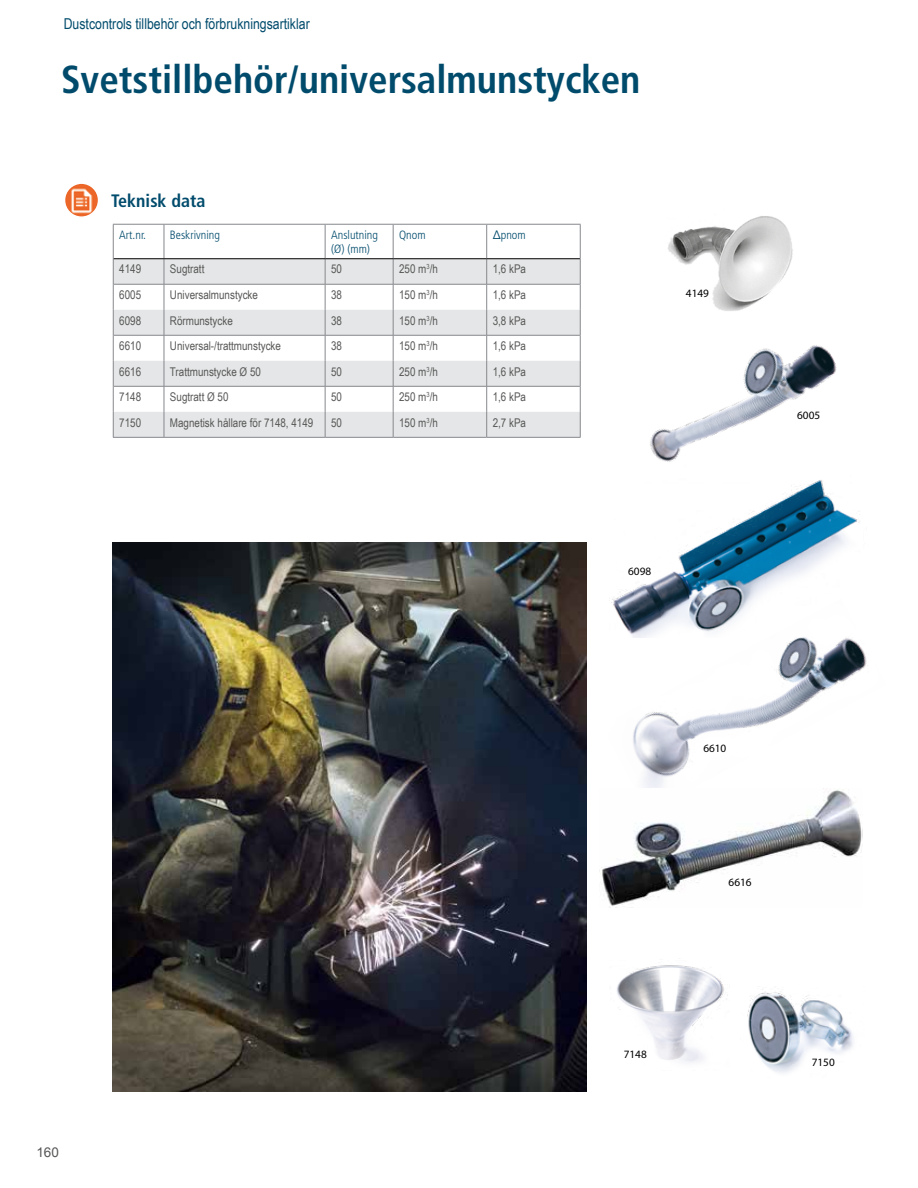
<style>
.page{position:relative;width:918px;height:1188px;background:#fff}
.page>*{position:absolute;margin:0;border:0;box-sizing:border-box;transform-origin:0 0}
.t1{font:700 condensed 39px "Frutiger LT Pro";color:#004b6c}
.t2{font:700 condensed 18px "Frutiger LT Pro";color:#004b6c}
.t3{font:15px "Arial Narrow";color:#004b6c}
.t4{font:13.5px "Arial";color:#575756}
.t5{font:12px "Arial Narrow";color:#575756}
.t6{font:300 condensed 12px/13.5px "Frutiger LT Pro";color:#004b6c}
.t7{font:11.25px "Myriad Pro";color:#000}
</style>
<div class="page">
<img style="left:747px;top:991px;width:106px;height:82px">
<img style="left:668px;top:216px;width:125px;height:95px">
<img style="left:617px;top:965px;width:111px;height:97px">
<img style="left:612px;top:483px;width:248px;height:116px">
<img style="left:650px;top:345px;width:187px;height:138px">
<img style="left:609px;top:599px;width:258px;height:190px">
<img style="left:599px;top:789px;width:264px;height:119px">
<img style="left:65px;top:183px;width:34px;height:34px;border-radius:17px">
<div style="left:64px;top:182px;width:35px;height:36px;border:2px solid #fff;border-radius:50%"></div>
<img style="left:113px;top:542px;width:473px;height:549px">
<svg style="left:114px;top:259px;width:466px;height:178px;fill:#e5e6e7"></svg>
<hr style="left:113px;top:224px;width:51px;height:1px;background:#86888c">
<hr style="left:113px;top:225px;width:1px;height:34px;background:#86888c">
<hr style="left:164px;top:224px;width:161px;height:1px;background:#86888c">
<hr style="left:325px;top:224px;width:68px;height:1px;background:#86888c">
<hr style="left:393px;top:224px;width:94px;height:1px;background:#86888c">
<hr style="left:487px;top:224px;width:94px;height:1px;background:#86888c">
<hr style="left:580px;top:225px;width:1px;height:34px;background:#86888c">
<svg style="left:113px;top:259px;width:1px;height:178px"></svg>
<svg style="left:580px;top:259px;width:1px;height:178px"></svg>
<hr style="left:113px;top:437px;width:51px;height:1px;background:#86888c">
<hr style="left:164px;top:437px;width:161px;height:1px;background:#86888c">
<hr style="left:325px;top:437px;width:68px;height:1px;background:#86888c">
<hr style="left:393px;top:437px;width:94px;height:1px;background:#86888c">
<hr style="left:487px;top:437px;width:94px;height:1px;background:#86888c">
<hr style="left:164px;top:225px;width:1px;height:33px;background:#86888c">
<hr style="left:325px;top:225px;width:1px;height:33px;background:#86888c">
<hr style="left:393px;top:225px;width:1px;height:33px;background:#86888c">
<hr style="left:486px;top:225px;width:1px;height:33px;background:#86888c">
<hr style="left:114px;top:284px;width:50px;height:1px;background:#86888c">
<hr style="left:164px;top:284px;width:161px;height:1px;background:#86888c">
<hr style="left:325px;top:284px;width:68px;height:1px;background:#86888c">
<hr style="left:393px;top:284px;width:94px;height:1px;background:#86888c">
<hr style="left:487px;top:284px;width:93px;height:1px;background:#86888c">
<hr style="left:114px;top:335px;width:50px;height:1px;background:#86888c">
<hr style="left:164px;top:335px;width:161px;height:1px;background:#86888c">
<hr style="left:325px;top:335px;width:68px;height:1px;background:#86888c">
<hr style="left:393px;top:335px;width:94px;height:1px;background:#86888c">
<hr style="left:487px;top:335px;width:93px;height:1px;background:#86888c">
<hr style="left:114px;top:386px;width:50px;height:1px;background:#86888c">
<hr style="left:164px;top:386px;width:161px;height:1px;background:#86888c">
<hr style="left:325px;top:386px;width:68px;height:1px;background:#86888c">
<hr style="left:393px;top:386px;width:94px;height:1px;background:#86888c">
<hr style="left:487px;top:386px;width:93px;height:1px;background:#86888c">
<svg style="left:164px;top:259px;width:1px;height:178px"></svg>
<svg style="left:325px;top:259px;width:1px;height:178px"></svg>
<svg style="left:393px;top:259px;width:1px;height:178px"></svg>
<svg style="left:486px;top:259px;width:1px;height:178px"></svg>
<hr style="left:114px;top:258px;width:50px;height:1px;background:#000">
<hr style="left:164px;top:258px;width:161px;height:1px;background:#000">
<hr style="left:325px;top:258px;width:68px;height:1px;background:#000">
<hr style="left:393px;top:258px;width:94px;height:1px;background:#000">
<hr style="left:487px;top:258px;width:93px;height:1px;background:#000">
<p class="t3" style="left:64px;top:13px;width:248px">Dustcontrols tillbehör och förbrukningsartiklar</p>
<h1 class="t1" style="left:61px;top:57px;width:581px">Svetstillbehör/universalmunstycken</h1>
<h2 class="t2" style="left:111px;top:190px;width:96px">Teknisk data</h2>
<p class="t6" style="left:119px;top:228px;width:28px">Art.nr.</p>
<p class="t6" style="left:170px;top:228px;width:52px">Beskrivning</p>
<p class="t6" style="left:331px;top:228px;width:48px">Anslutning (Ø) (mm)</p>
<p class="t6" style="left:399px;top:228px;width:28px">Qnom</p>
<p class="t6" style="left:493px;top:228px;width:34px">∆pnom</p>
<p class="t5" style="left:119px;top:260px;width:23px">4149</p>
<p class="t5" style="left:170px;top:260px;width:36px">Sugtratt</p>
<p class="t5" style="left:331px;top:260px;width:12px">50</p>
<p class="t5" style="left:399px;top:260px;width:40px">250 m<sup>3</sup>/h</p>
<p class="t5" style="left:493px;top:260px;width:35px">1,6 kPa</p>
<p class="t5" style="left:119px;top:286px;width:23px">6005</p>
<p class="t5" style="left:170px;top:286px;width:90px">Universalmunstycke</p>
<p class="t5" style="left:331px;top:286px;width:12px">38</p>
<p class="t5" style="left:399px;top:286px;width:40px">150 m<sup>3</sup>/h</p>
<p class="t5" style="left:493px;top:286px;width:35px">1,6 kPa</p>
<p class="t5" style="left:119px;top:311px;width:23px">6098</p>
<p class="t5" style="left:170px;top:311px;width:64px">Rörmunstycke</p>
<p class="t5" style="left:331px;top:311px;width:12px">38</p>
<p class="t5" style="left:399px;top:311px;width:40px">150 m<sup>3</sup>/h</p>
<p class="t5" style="left:493px;top:311px;width:35px">3,8 kPa</p>
<p class="t5" style="left:119px;top:337px;width:23px">6610</p>
<p class="t5" style="left:170px;top:337px;width:112px">Universal-/trattmunstycke</p>
<p class="t5" style="left:331px;top:337px;width:12px">38</p>
<p class="t5" style="left:399px;top:337px;width:40px">150 m<sup>3</sup>/h</p>
<p class="t5" style="left:493px;top:337px;width:35px">1,6 kPa</p>
<p class="t5" style="left:119px;top:362px;width:23px">6616</p>
<p class="t5" style="left:170px;top:362px;width:92px">Trattmunstycke Ø 50</p>
<p class="t5" style="left:331px;top:362px;width:12px">50</p>
<p class="t5" style="left:399px;top:362px;width:40px">250 m<sup>3</sup>/h</p>
<p class="t5" style="left:493px;top:362px;width:35px">1,6 kPa</p>
<p class="t5" style="left:119px;top:388px;width:23px">7148</p>
<p class="t5" style="left:170px;top:388px;width:60px">Sugtratt Ø 50</p>
<p class="t5" style="left:331px;top:388px;width:12px">50</p>
<p class="t5" style="left:399px;top:388px;width:40px">250 m<sup>3</sup>/h</p>
<p class="t5" style="left:493px;top:388px;width:35px">1,6 kPa</p>
<p class="t5" style="left:119px;top:414px;width:23px">7150</p>
<p class="t5" style="left:170px;top:414px;width:145px">Magnetisk hållare för 7148, 4149</p>
<p class="t5" style="left:331px;top:414px;width:12px">50</p>
<p class="t5" style="left:399px;top:414px;width:40px">150 m<sup>3</sup>/h</p>
<p class="t5" style="left:493px;top:414px;width:35px">2,7 kPa</p>
<p class="t7" style="left:686px;top:286px;width:25px">4149</p>
<p class="t7" style="left:628px;top:564px;width:25px">6098</p>
<p class="t7" style="left:797px;top:408px;width:25px">6005</p>
<p class="t4" style="left:36px;top:1143px;width:24px">160</p>
<p class="t7" style="left:703px;top:741px;width:25px">6610</p>
<p class="t7" style="left:729px;top:875px;width:25px">6616</p>
<p class="t7" style="left:624px;top:1047px;width:25px">7148</p>
<p class="t7" style="left:812px;top:1056px;width:25px">7150</p>
</div>
